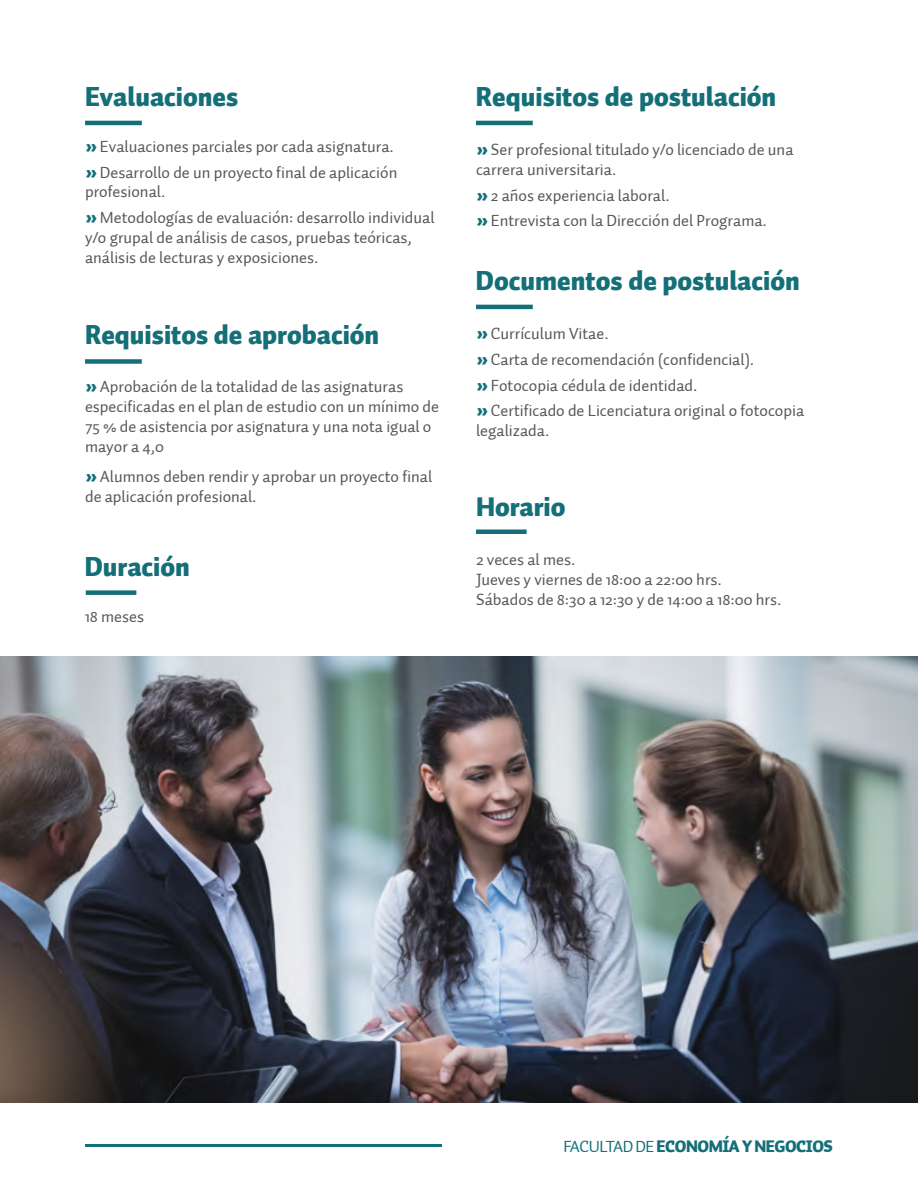
<style>
.page{position:relative;width:918px;height:1188px;background:#fff}
.page>*{position:absolute;margin:0;border:0;box-sizing:border-box;transform-origin:0 0}
.t1{font:900 27px "Auto 1";color:#146f78}
.t2{font:16.5px/19.8px "Auto 1";color:#575756}
.t3{font:900 16.5px "Auto 1";letter-spacing:-.03em;color:#146f78}
.s1{font-weight:900;font-size:18px;color:#146f78}
.s2{font-weight:400}
</style>
<div class="page">
<hr style="left:85px;top:1144px;width:357px;height:3px;background:#146f78">
<hr style="left:85px;top:121px;width:57px;height:4px;background:#146f78">
<hr style="left:476px;top:121px;width:57px;height:4px;background:#146f78">
<hr style="left:476px;top:305px;width:57px;height:4px;background:#146f78">
<div style="left:85px;top:359px;width:57px;height:5px;background:#146f78"></div>
<div style="left:86px;top:590px;width:50px;height:5px;background:#146f78"></div>
<div style="left:476px;top:529px;width:51px;height:5px;background:#146f78"></div>
<img style="left:0;top:657px;width:918px;height:446px">
<h1 class="t1" style="left:85px;top:79px;width:155px">Evaluaciones</h1>
<h1 class="t1" style="left:476px;top:79px;width:302px">Requisitos de postulación</h1>
<p class="t2" style="left:85px;top:134px;width:314px;line-height:25.8px"><span class="s1">»</span> Evaluaciones parciales por cada asignatura. <span class="s1">»</span> Desarrollo de un proyecto final de aplicación</p>
<p class="t2" style="left:85px;top:179px;width:351px;line-height:25.8px">profesional.<br><span class="s1">»</span> Metodologías de evaluación: desarrollo individual</p>
<p class="t2" style="left:85px;top:228px;width:328px">y/o grupal de análisis de casos, pruebas teóricas, análisis de lecturas y exposiciones.</p>
<h1 class="t1" style="left:85px;top:317px;width:296px">Requisitos de aprobación</h1>
<p class="t2" style="left:85px;top:377px;width:355px"><span class="s1">»</span> Aprobación de la totalidad de las asignaturas especificadas en el plan de estudio con un mínimo de 75 % de asistencia por asignatura y una nota igual o mayor a 4,0</p>
<p class="t2" style="left:85px;top:467px;width:349px"><span class="s1">»</span> Alumnos deben rendir y aprobar un proyecto final de aplicación profesional.</p>
<h1 class="t1" style="left:85px;top:549px;width:107px">Duración</h1>
<p class="t2" style="left:85px;top:607px;width:61px">18 meses</p>
<p class="t2" style="left:476px;top:140px;width:319px"><span class="s1">»</span> Ser profesional titulado y/o licenciado de una carrera universitaria.</p>
<p class="t2" style="left:476px;top:182px;width:292px;line-height:25.8px"><span class="s1">»</span> 2 años experiencia laboral.<br><span class="s1">»</span> Entrevista con la Dirección del Programa.</p>
<h1 class="t1" style="left:476px;top:263px;width:325px">Documentos de postulación</h1>
<p class="t2" style="left:476px;top:321px;width:330px;line-height:25.8px"><span class="s1">»</span> Currículum Vitae.<br><span class="s1">»</span> Carta de recomendación (confidencial).<br><span class="s1">»</span> Fotocopia cédula de identidad.<br><span class="s1">»</span> Certificado de Licenciatura original o fotocopia</p>
<p class="t2" style="left:476px;top:421px;width:75px">legalizada.</p>
<h1 class="t1" style="left:476px;top:488px;width:91px">Horario</h1>
<p class="t2" style="left:476px;top:550px;width:307px">2 veces al mes.<br>Jueves y viernes de 18:00 a 22:00 hrs.<br>Sábados de 8:30 a 12:30 y de 14:00 a 18:00 hrs.</p>
<p class="t3" style="left:563px;top:1135px;width:271px"><span class="s2">FACULTAD DE</span> ECONOMÍA Y NEGOCIOS</p>
</div>
